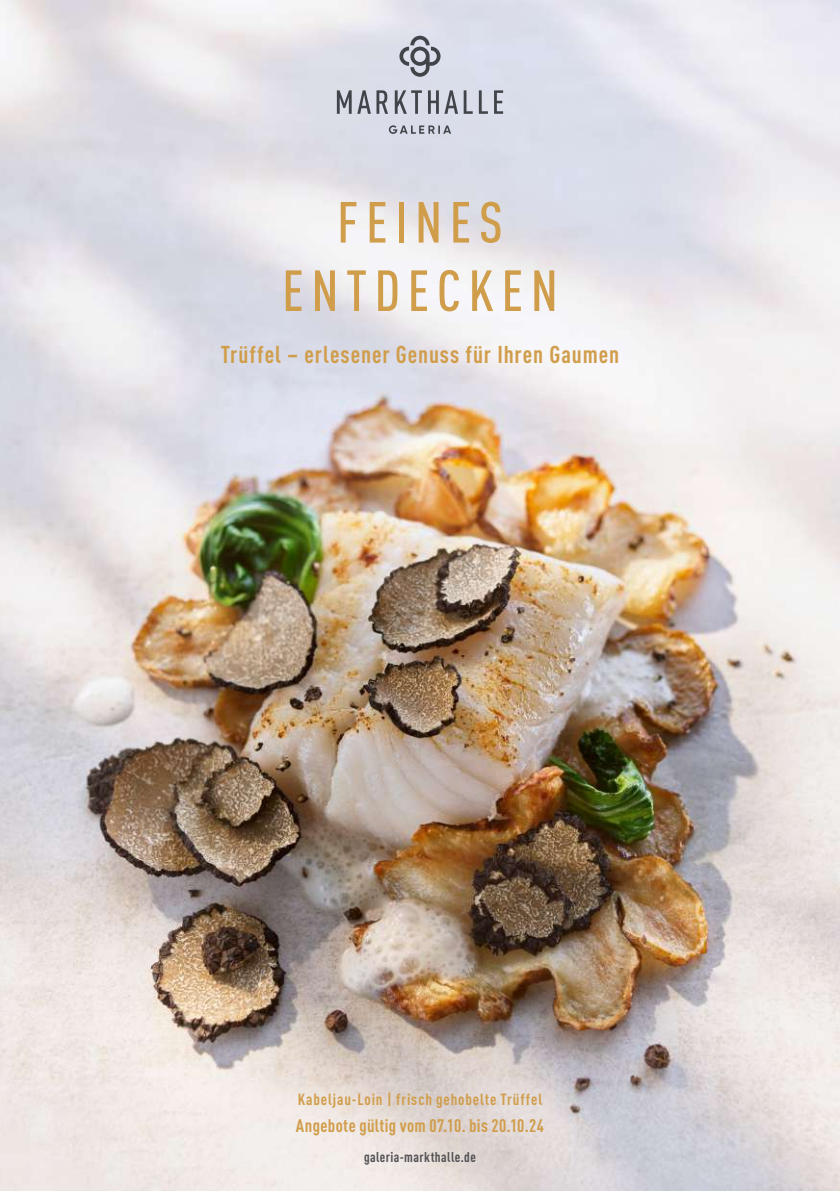
<style>
.page{position:relative;width:840px;height:1191px;background:#fff}
.page>*{position:absolute;margin:0;border:0;box-sizing:border-box;transform-origin:0 0}
.t1{font:500 condensed 57px/68.4px "DINOT";letter-spacing:.13em;color:#d09d4b;text-align:center}
.t2{font:700 condensed 24px "DINOT";letter-spacing:.035em;color:#d09d4b}
.t3{font:700 condensed 18px "DINOT";letter-spacing:.02em;color:#d09d4b}
.t4{font:700 condensed 16px "DINOT";letter-spacing:.055em;color:#d09d4b}
.t5{font:700 condensed 14px "DINOT";letter-spacing:.03em;color:#515154}
</style>
<div class="page">
<img style="left:0;top:0;width:839px;height:1191px">
<svg style="left:388px;top:125px;width:63px;height:9px"></svg>
<svg style="left:336px;top:90px;width:167px;height:24px;background:#a9acb6"></svg>
<svg style="left:399px;top:36px;width:41px;height:41px;background:#a7aab3"></svg>
<h1 class="t1" style="left:282px;top:184px;width:277px">FEINES<br>ENTDECKEN</h1>
<p class="t2" style="left:221px;top:336px;width:399px">Trüffel – erlesener Genuss für Ihren Gaumen</p>
<p class="t4" style="left:297px;top:1087px;width:246px">Kabeljau-Loin | frisch gehobelte Trüffel</p>
<p class="t3" style="left:296px;top:1112px;width:249px">Angebote gültig vom 07.10. bis 20.10.24</p>
<p class="t5" style="left:364px;top:1146px;width:113px">galeria-markthalle.de</p>
</div>
